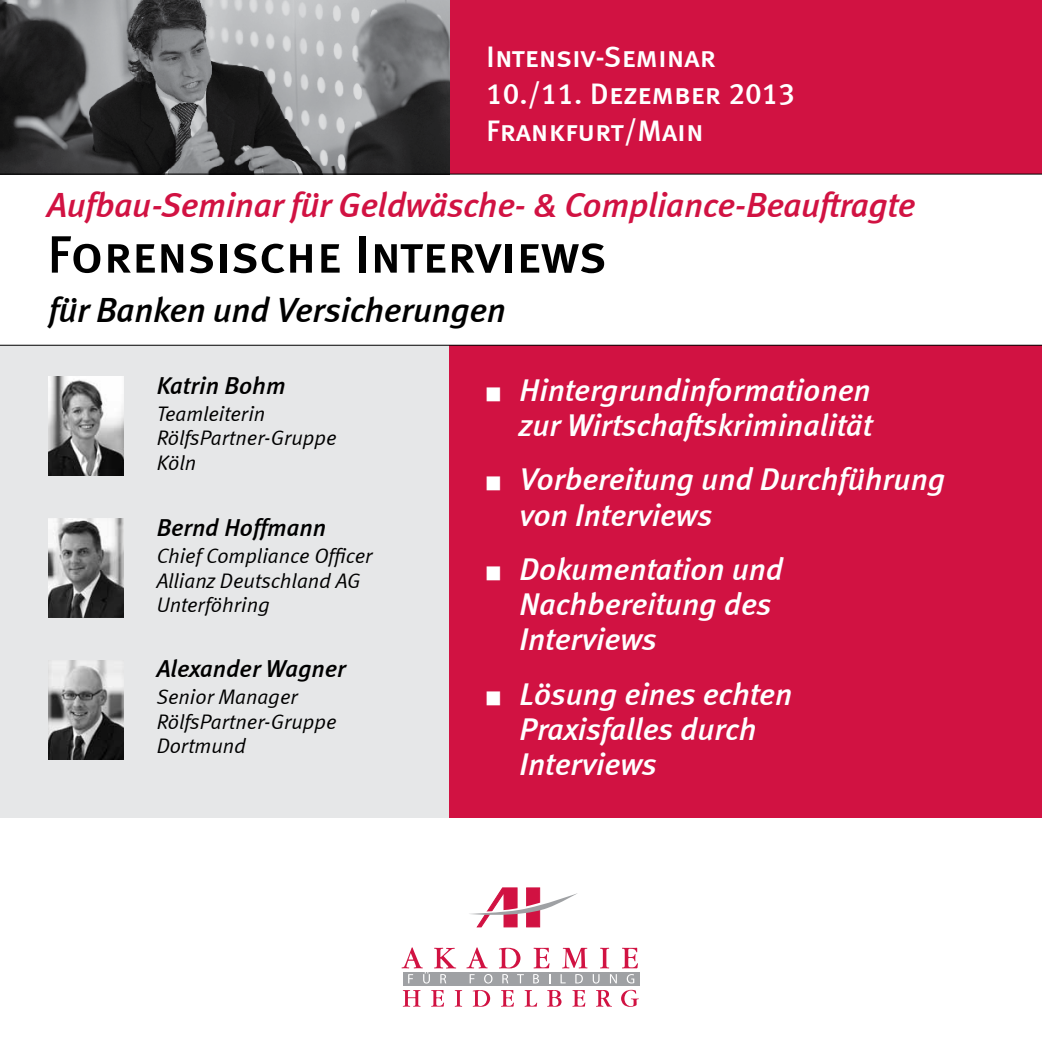
<style>
.page{position:relative;width:1042px;height:1042px;background:#fff}
.page>*{position:absolute;margin:0;border:0;box-sizing:border-box;transform-origin:0 0}
.t1{font:52.5px "Meta Medium LF Caps";letter-spacing:-.01em;color:#000}
.t2{font:italic 35px "Meta Medium LF";letter-spacing:-.01em;color:#d11242}
.t3{font:italic 35px "Meta Medium LF";letter-spacing:-.01em;color:#000}
.t4{font:italic 31.5px/35px "Meta Medium LF";color:#fff}
.t5{font:29.75px/36.8px "Meta Medium LF Caps";color:#fff}
.t6{font:italic 24.5px "Meta Medium LF";color:#000}
.t7{font:italic 21px/24.5px "Meta Normal LF";color:#000}
</style>
<div class="page">
<div style="left:448px;top:0;width:594px;height:174px;background:#d11242"></div>
<div style="left:448px;top:345px;width:594px;height:473px;background:#d11242"></div>
<svg style="left:469px;top:888px;width:108px;height:39px"></svg>
<svg style="left:403px;top:990px;width:17px;height:16px"></svg>
<svg style="left:431px;top:990px;width:13px;height:16px"></svg>
<svg style="left:455px;top:990px;width:7px;height:16px"></svg>
<svg style="left:473px;top:990px;width:17px;height:16px"></svg>
<svg style="left:501px;top:990px;width:13px;height:16px"></svg>
<svg style="left:524px;top:990px;width:13px;height:16px"></svg>
<svg style="left:547px;top:990px;width:14px;height:16px"></svg>
<svg style="left:572px;top:990px;width:13px;height:16px"></svg>
<svg style="left:596px;top:990px;width:15px;height:16px"></svg>
<svg style="left:621px;top:990px;width:18px;height:17px"></svg>
<svg style="left:466px;top:947px;width:22px;height:21px"></svg>
<svg style="left:499px;top:948px;width:21px;height:20px"></svg>
<svg style="left:533px;top:948px;width:16px;height:20px"></svg>
<svg style="left:562px;top:948px;width:25px;height:20px"></svg>
<svg style="left:600px;top:948px;width:9px;height:20px"></svg>
<svg style="left:622px;top:948px;width:16px;height:20px"></svg>
<div style="left:403px;top:972px;width:236px;height:13px;background:#9fa1a4"></div>
<svg style="left:401px;top:947px;width:55px;height:36px"></svg>
<svg style="left:470px;top:974px;width:4px;height:9px"></svg>
<svg style="left:484px;top:974px;width:8px;height:9px"></svg>
<svg style="left:502px;top:974px;width:6px;height:9px"></svg>
<svg style="left:517px;top:974px;width:7px;height:9px"></svg>
<svg style="left:533px;top:974px;width:6px;height:9px"></svg>
<svg style="left:560px;top:974px;width:6px;height:9px"></svg>
<svg style="left:575px;top:974px;width:8px;height:9px"></svg>
<svg style="left:593px;top:974px;width:6px;height:9px"></svg>
<svg style="left:610px;top:974px;width:7px;height:9px"></svg>
<svg style="left:627px;top:974px;width:7px;height:9px"></svg>
<img style="left:0;top:0;width:449px;height:174px">
<hr style="left:0;top:174px;width:1042px;height:1px;background:#000">
<div style="left:0;top:346px;width:448px;height:472px;background:#e6e7e8"></div>
<img style="left:49px;top:376px;width:74px;height:99px">
<img style="left:49px;top:660px;width:74px;height:100px">
<img style="left:49px;top:518px;width:74px;height:99px">
<hr style="left:0;top:345px;width:1042px;height:1px;background:#000">
<p class="t5" style="left:486px;top:38px;width:310px">Intensiv-Seminar<br>10./11. Dezember 2013<br>Frankfurt/Main</p>
<p class="t2" style="left:47px;top:184px;width:869px">Aufbau-Seminar für Geldwäsche- &amp; Compliance-Beauftragte</p>
<h1 class="t1" style="left:47px;top:224px;width:561px">Forensische Interviews</h1>
<p class="t3" style="left:49px;top:289px;width:459px">für Banken und Versicherungen</p>
<p class="t6" style="left:157px;top:371px;width:130px">Katrin Bohm</p>
<p class="t7" style="left:157px;top:401px;width:181px">Teamleiterin<br>RölfsPartner-Gruppe<br>Köln</p>
<p class="t6" style="left:157px;top:513px;width:171px">Bernd Hoffmann</p>
<p class="t7" style="left:157px;top:543px;width:217px">Chief Compliance Officer<br>Allianz Deutschland AG<br>Unterföhring</p>
<p class="t6" style="left:157px;top:654px;width:191px">Alexander Wagner</p>
<p class="t7" style="left:157px;top:684px;width:181px">Senior Manager<br>RölfsPartner-Gruppe<br>Dortmund</p>
<p class="t4" style="left:486px;top:372px;width:387px;text-align:right">■ Hintergrundinformationen zur Wirtschaftskriminalität</p>
<p class="t4" style="left:519px;top:461px;width:427px;text-indent:-33px">■ Vorbereitung und Durchführung von Interviews</p>
<p class="t4" style="left:519px;top:551px;width:265px;text-indent:-33px">■ Dokumentation und<br>Nachbereitung des<br>Interviews</p>
<p class="t4" style="left:519px;top:676px;width:274px;text-indent:-33px">■ Lösung eines echten<br>Praxisfalles durch<br>Interviews</p>
</div>
